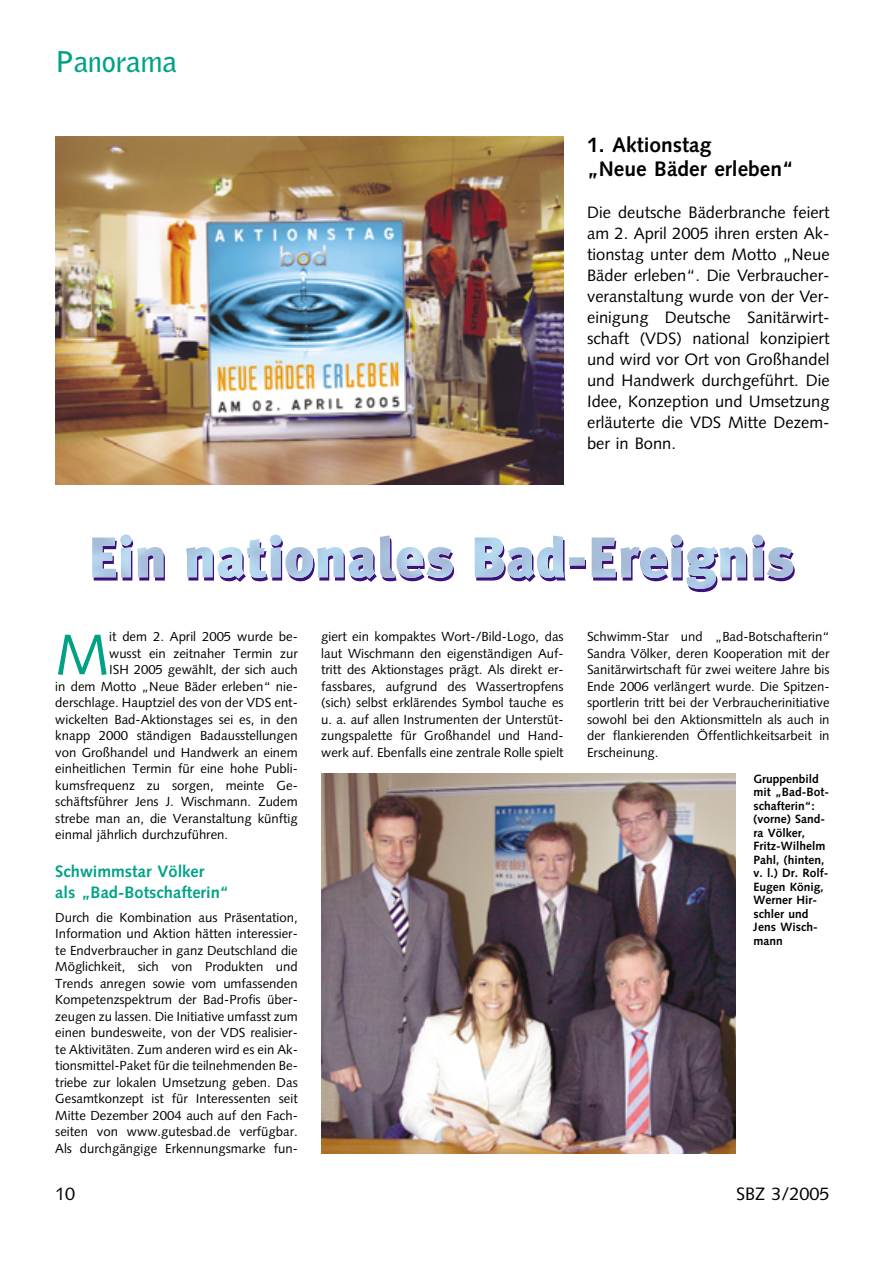
<style>
.page{position:relative;width:893px;height:1263px;background:#fff}
.page>*{position:absolute;margin:0;border:0;box-sizing:border-box;transform-origin:0 0}
.t1{font:57.15px "Syntax";color:#00a286}
.t2{font:900 57px "Meta Plus";color:#3d107b}
.t3{font:700 28.5px "Bell Gothic";letter-spacing:-.01em;color:#00a286}
.t4{font:700 21px/24px "Syntax";color:#000}
.t5{font:18px "Syntax";color:#000}
.t6{font:16.5px/21px "Syntax";color:#000;text-align:justify}
.t7{font:700 16.5px/21px "Syntax";color:#00a286}
.t8{font:13.2px/16.5px "Syntax";color:#000;text-align:justify}
.t9{font:700 12px/13.5px "Syntax";color:#000}
</style>
<div class="page">
<img style="left:55px;top:137px;width:508px;height:348px">
<img style="left:321px;top:774px;width:414px;height:379px">
<svg style="left:238px;top:535px;width:555px;height:54px"></svg>
<img style="left:92px;top:535px;width:412px;height:43px">
<h3 class="t3" style="left:55px;top:51px;width:123px">Panorama</h3>
<h3 class="t4" style="left:587px;top:134px;width:208px">1. Aktionstag<br>„Neue Bäder erleben“</h3>
<p class="t6" style="left:587px;top:203px;width:244px">Die deutsche Bäderbranche feiert am 2. April 2005 ihren ersten Ak&shy;tionstag unter dem Motto „Neue Bäder erleben“. Die Verbraucher&shy;veranstaltung wurde von der Ver&shy;einigung Deutsche Sanitärwirt&shy;schaft (VDS) national konzipiert und wird vor Ort von Großhandel und Handwerk durchgeführt. Die Idee, Konzeption und Umsetzung erläuterte die VDS Mitte Dezem&shy;ber in Bonn.</p>
<h2 class="t2" style="left:89px;top:540px;width:708px">Ein nationales Bad-Ereignis</h2>
<h1 class="t1" style="left:55px;top:631px;width:55px">M</h1>
<p class="t8" style="left:109px;top:630px;width:190px">it dem 2. April 2005 wurde be-</p>
<p class="t8" style="left:109px;top:646px;width:190px">wusst ein zeitnaher Termin zur</p>
<p class="t8" style="left:109px;top:663px;width:190px">ISH 2005 gewählt, der sich auch</p>
<p class="t8" style="left:55px;top:679px;width:244px">in dem Motto „Neue Bäder erleben“ nie-</p>
<p class="t8" style="left:55px;top:696px;width:244px">derschlage. Hauptziel des von der VDS ent-</p>
<p class="t8" style="left:55px;top:712px;width:244px">wickelten Bad-Aktionstages sei es, in den</p>
<p class="t8" style="left:55px;top:729px;width:244px">knapp 2000 ständigen Badausstellungen</p>
<p class="t8" style="left:55px;top:745px;width:244px">von Großhandel und Handwerk an einem</p>
<p class="t8" style="left:55px;top:762px;width:244px">einheitlichen Termin für eine hohe Publi-</p>
<p class="t8" style="left:55px;top:778px;width:244px">kumsfrequenz zu sorgen, meinte Ge-</p>
<p class="t8" style="left:55px;top:795px;width:244px">schäftsführer Jens J. Wischmann. Zudem</p>
<p class="t8" style="left:55px;top:811px;width:244px">strebe man an, die Veranstaltung künftig</p>
<p class="t8" style="left:55px;top:828px;width:174px">einmal jährlich durchzuführen.</p>
<p class="t7" style="left:55px;top:862px;width:175px">Schwimmstar Völker<br>als „Bad-Botschafterin“</p>
<p class="t8" style="left:55px;top:910px;width:244px">Durch die Kombination aus Präsentation, Information und Aktion hätten interessier&shy;te Endverbraucher in ganz Deutschland die Möglichkeit, sich von Produkten und Trends anregen sowie vom umfassenden Kompetenzspektrum der Bad-Profis über&shy;zeugen zu lassen. Die Initiative umfasst zum einen bundesweite, von der VDS realisier&shy;te Aktivitäten. Zum anderen wird es ein Ak&shy;tionsmittel-Paket für die teilnehmenden Be&shy;triebe zur lokalen Umsetzung geben. Das Gesamtkonzept ist für Interessenten seit Mitte Dezember 2004 auch auf den Fach&shy;seiten von www.gutesbad.de verfügbar.<br>Als durchgängige Erkennungsmarke fun-</p>
<p class="t8" style="left:321px;top:630px;width:244px">giert ein kompaktes Wort-/Bild-Logo, das laut Wischmann den eigenständigen Auf&shy;tritt des Aktionstages prägt. Als direkt er&shy;fassbares, aufgrund des Wassertropfens (sich) selbst erklärendes Symbol tauche es u. a. auf allen Instrumenten der Unterstüt&shy;zungspalette für Großhandel und Hand&shy;werk auf. Ebenfalls eine zentrale Rolle spielt</p>
<p class="t8" style="left:587px;top:630px;width:244px">Schwimm-Star und „Bad-Botschafterin“ Sandra Völker, deren Kooperation mit der Sanitärwirtschaft für zwei weitere Jahre bis Ende 2006 verlängert wurde. Die Spitzen&shy;sportlerin tritt bei der Verbraucherinitiative sowohl bei den Aktionsmitteln als auch in der flankierenden Öffentlichkeitsarbeit in Erscheinung.</p>
<p class="t9" style="left:753px;top:773px;width:77px">Gruppenbild mit „Bad-Bot&shy;schafterin“: (vorne) Sand&shy;ra Völker,<br>Fritz-Wilhelm<br>Pahl, (hinten, v. l.) Dr. Rolf-<br>Eugen König,<br>Werner Hir&shy;schler und<br>Jens Wisch&shy;mann</p>
<h3 class="t5" style="left:55px;top:1186px;width:22px">10</h3>
<h3 class="t5" style="left:736px;top:1186px;width:95px">SBZ 3/2005</h3>
</div>
